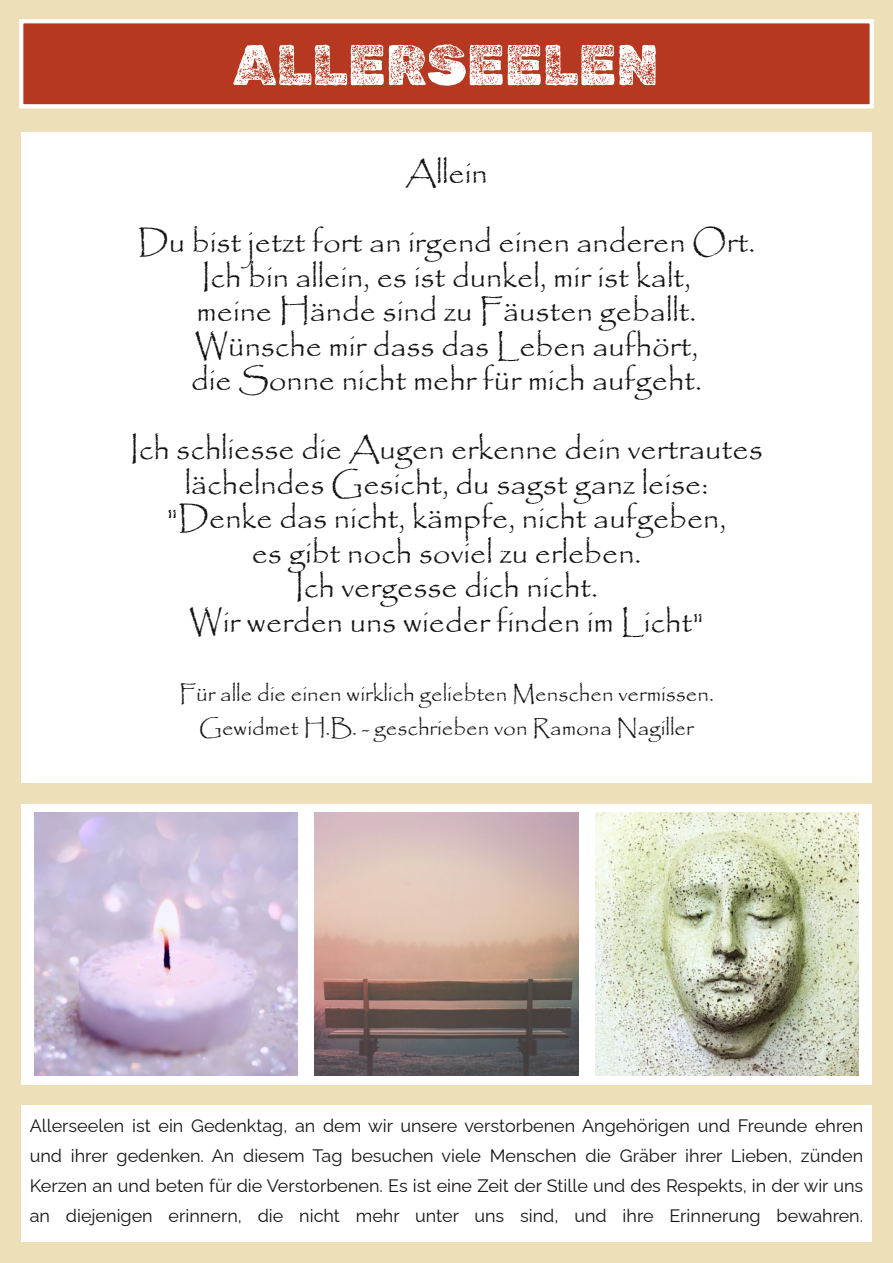
<style>
.page{position:relative;width:893px;height:1263px;background:#ede0b8}
.page>*{position:absolute;margin:0;border:0;box-sizing:border-box;transform-origin:0 0}
.t1{font:57px "Rubik Dirt";color:#fff}
.t2{font:31.5px/34.5px "Papyrus";color:#161413;text-align:center}
.t3{font:22.5px/34.5px "Papyrus";color:#161413;text-align:center}
.t4{font:18px/30px "Raleway";color:#161413;text-align:justify}
</style>
<div class="page">
<div style="left:21px;top:804px;width:851px;height:280px;background:#fff"></div>
<div style="left:21px;top:132px;width:851px;height:650px;background:#fff"></div>
<div style="left:21px;top:21px;width:851px;height:85px;background:#b73820"></div>
<div style="left:19px;top:19px;width:855px;height:89px;border:4px solid #fff"></div>
<div style="left:21px;top:1106px;width:851px;height:136px;background:#fff"></div>
<img style="left:34px;top:812px;width:264px;height:264px">
<img style="left:315px;top:812px;width:263px;height:264px">
<img style="left:595px;top:812px;width:264px;height:264px">
<h1 class="t1" style="left:233px;top:32px;width:427px">ALLERSEELEN</h1>
<p class="t2" style="left:138px;top:138px;width:619px;line-height:69px">Allein<br>Du bist jetzt fort an irgend einen anderen Ort.</p>
<p class="t2" style="left:191px;top:259px;width:512px">Ich bin allein, es ist dunkel, mir ist kalt, meine Hände sind zu Fäusten geballt.<br>Wünsche mir dass das Leben aufhört, die Sonne nicht mehr für mich aufgeht.</p>
<p class="t2" style="left:130px;top:431px;width:634px">Ich schliesse die Augen erkenne dein vertrautes lächelndes Gesicht, du sagst ganz leise: "Denke das nicht, kämpfe, nicht aufgeben,<br>es gibt noch soviel zu erleben.<br>Ich vergesse dich nicht.<br>Wir werden uns wieder finden im Licht"</p>
<p class="t3" style="left:179px;top:676px;width:536px">Für alle die einen wirklich geliebten Menschen vermissen.<br>Gewidmet H.B. - geschrieben von Ramona Nagiller</p>
<p class="t4" style="left:30px;top:1110px;width:835px">Allerseelen ist ein Gedenktag, an dem wir unsere verstorbenen Angehörigen und Freunde ehren und ihrer gedenken. An diesem Tag besuchen viele Menschen die Gräber ihrer Lieben, zünden Kerzen an und beten für die Verstorbenen. Es ist eine Zeit der Stille und des Respekts, in der wir uns an diejenigen erinnern, die nicht mehr unter uns sind, und ihre Erinnerung bewahren.</p>
</div>
